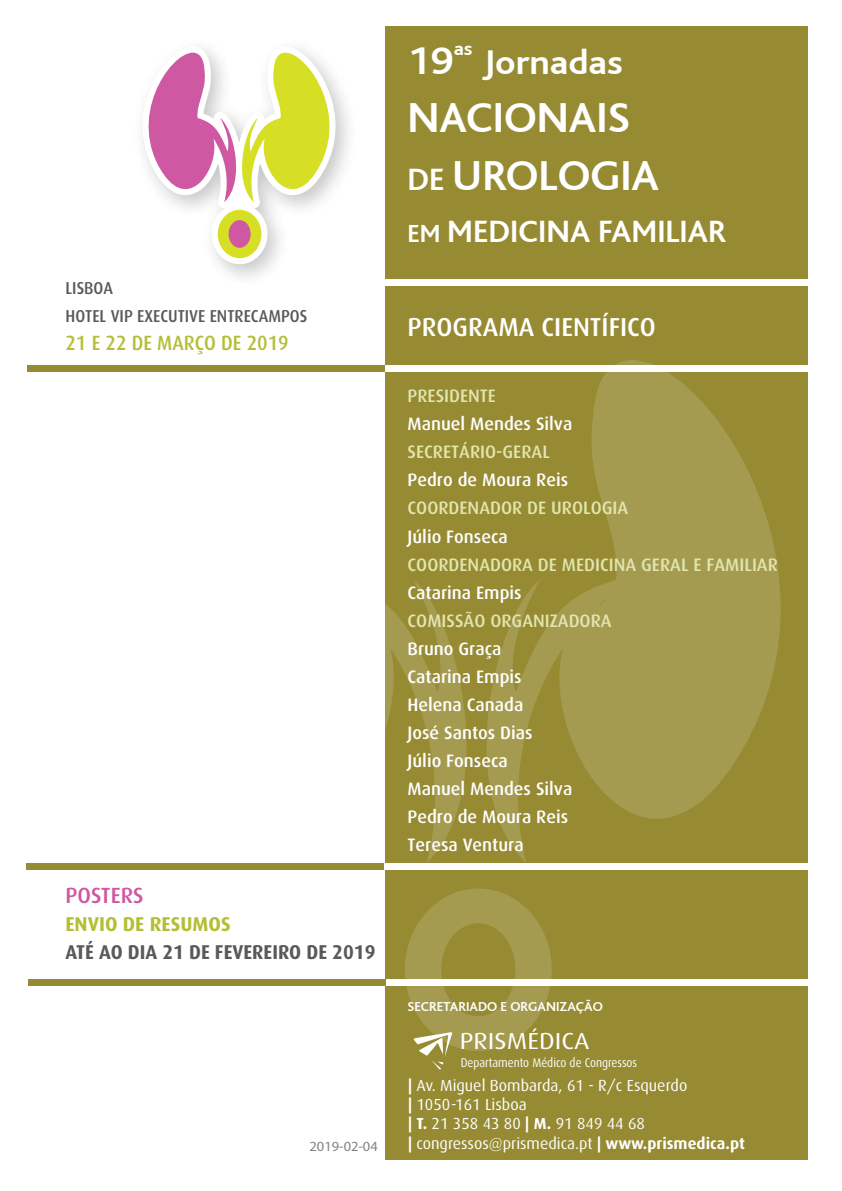
<style>
.page{position:relative;width:842px;height:1191px;background:#fff}
.page>*{position:absolute;margin:0;border:0;box-sizing:border-box;transform-origin:0 0}
.t1{font:700 44px/58px "Bliss";color:#fff}
.t2{font:700 40.6px "Bliss";color:#fff;scale:1.05 1}
.t3{font:700 36px "Bliss";color:#fff;scale:1.05 1}
.t4{font:700 32.4px "Bliss";color:#fff}
.t5{font:500 26px "Dax";color:#fff}
.t6{font:23.2px "Dax";color:#fff;scale:1.14 1}
.t7{font:500 22px "Dax";color:#ce58a1}
.t8{font:500 20.6px "Dax";color:#b4be35;scale:.93 1}
.t9{font:700 20px "Dax";color:#58595b;scale:.96 1}
.t10{font:700 20px "Dax";color:#b4be35}
.t11{font:700 19.8px "Bliss";color:#fff;scale:1.05 1}
.t12{font:500 18px/28px "Dax";color:#fff}
.t13{font:500 18px "Dax";color:#e1e5ae}
.t14{font:500 17.2px/28px "Dax";color:#58595b;scale:.93 1}
.t15{font:16px/19.2px "Dax";color:#fff}
.t16{font:14px "Myriad Pro";color:#808285}
.t17{font:700 13.6px "Bliss";color:#fff}
.t18{font:12.6px "Dax";color:#fff;scale:.9 1}
.s1{font-size:32.4px}
.s2{font-size:26px}
.s3{font-weight:700}
</style>
<div class="page">
<div style="left:385px;top:26px;width:423px;height:1134px;background:#968a32"></div>
<svg style="left:172px;top:365px;width:280px;height:505px"></svg>
<svg style="left:452px;top:360px;width:329px;height:510px"></svg>
<svg style="left:174px;top:47px;width:143px;height:217px"></svg>
<svg style="left:137px;top:53px;width:215px;height:161px"></svg>
<div style="left:218px;top:210px;width:43px;height:48px;background:#d6df24;border-radius:50%"></div>
<div style="left:229px;top:220px;width:22px;height:28px;background:#ce58a1;border-radius:50%"></div>
<div style="left:385px;top:279px;width:433px;height:7px;background:#fff"></div>
<div style="left:376px;top:366px;width:433px;height:6px;background:#fff"></div>
<div style="left:27px;top:366px;width:358px;height:6px;background:#968a32"></div>
<div style="left:374px;top:863px;width:434px;height:6px;background:#fff"></div>
<div style="left:26px;top:863px;width:357px;height:6px;background:#968a32"></div>
<div style="left:376px;top:979px;width:434px;height:6px;background:#fff"></div>
<div style="left:28px;top:979px;width:357px;height:6px;background:#968a32"></div>
<svg style="left:405px;top:888px;width:147px;height:181px"></svg>
<p class="t14" style="left:65px;top:274px;width:262px">LISBOA<br>HOTEL VIP EXECUTIVE ENTRECAMPOS</p>
<p class="t8" style="left:65px;top:332px;width:241px">21 E 22 DE MARÇO DE 2019</p>
<p class="t7" style="left:65px;top:882px;width:80px">POSTERS</p>
<p class="t10" style="left:65px;top:912px;width:167px">ENVIO DE RESUMOS</p>
<p class="t9" style="left:65px;top:940px;width:325px">ATÉ AO DIA 21 DE FEVEREIRO DE 2019</p>
<p class="t16" style="left:310px;top:1137px;width:70px">2019-02-04</p>
<h2 class="t2" style="left:408px;top:40px;width:45px">19</h2>
<p class="t11" style="left:454px;top:38px;width:20px">as</p>
<h3 class="t3" style="left:483px;top:44px;width:135px">Jornadas</h3>
<h1 class="t1" style="left:408px;top:90px;width:253px">NACIONAIS<br><span class="s1">DE</span> UROLOGIA</h1>
<h3 class="t4" style="left:408px;top:215px;width:320px"><span class="s2">EM</span> MEDICINA FAMILIAR</h3>
<h3 class="t5" style="left:408px;top:312px;width:250px">PROGRAMA CIENTÍFICO</h3>
<p class="t13" style="left:408px;top:386px;width:90px">PRESIDENTE</p>
<p class="t12" style="left:408px;top:410px;width:166px">Manuel Mendes Silva</p>
<p class="t13" style="left:408px;top:442px;width:144px">SECRETÁRIO-GERAL</p>
<p class="t12" style="left:408px;top:466px;width:162px">Pedro de Moura Reis</p>
<p class="t13" style="left:408px;top:498px;width:222px">COORDENADOR DE UROLOGIA</p>
<p class="t12" style="left:408px;top:522px;width:102px">Júlio Fonseca</p>
<p class="t13" style="left:408px;top:554px;width:372px">COORDENADORA DE MEDICINA GERAL E FAMILIAR</p>
<p class="t12" style="left:408px;top:578px;width:116px">Catarina Empis</p>
<p class="t13" style="left:408px;top:610px;width:206px">COMISSÃO ORGANIZADORA</p>
<p class="t12" style="left:408px;top:634px;width:166px">Bruno Graça<br>Catarina Empis<br>Helena Canada<br>José Santos Dias<br>Júlio Fonseca<br>Manuel Mendes Silva<br>Pedro de Moura Reis<br>Teresa Ventura</p>
<p class="t17" style="left:408px;top:999px;width:197px">SECRETARIADO E ORGANIZAÇÃO</p>
<p class="t6" style="left:460px;top:1028px;width:115px">PRISMÉDICA</p>
<p class="t18" style="left:461px;top:1055px;width:198px">Departamento Médico de Congressos</p>
<p class="t15" style="left:408px;top:1076px;width:338px"><span class="s3">|</span> Av. Miguel Bombarda, 61 - R/c Esquerdo<br><span class="s3">|</span> 1050-161 Lisboa<br><span class="s3">| T.</span> 21 358 43 80 <span class="s3">| M.</span> 91 849 44 68<br><span class="s3">|</span> congressos@prismedica.pt <span class="s3">| www.prismedica.pt</span></p>
</div>
